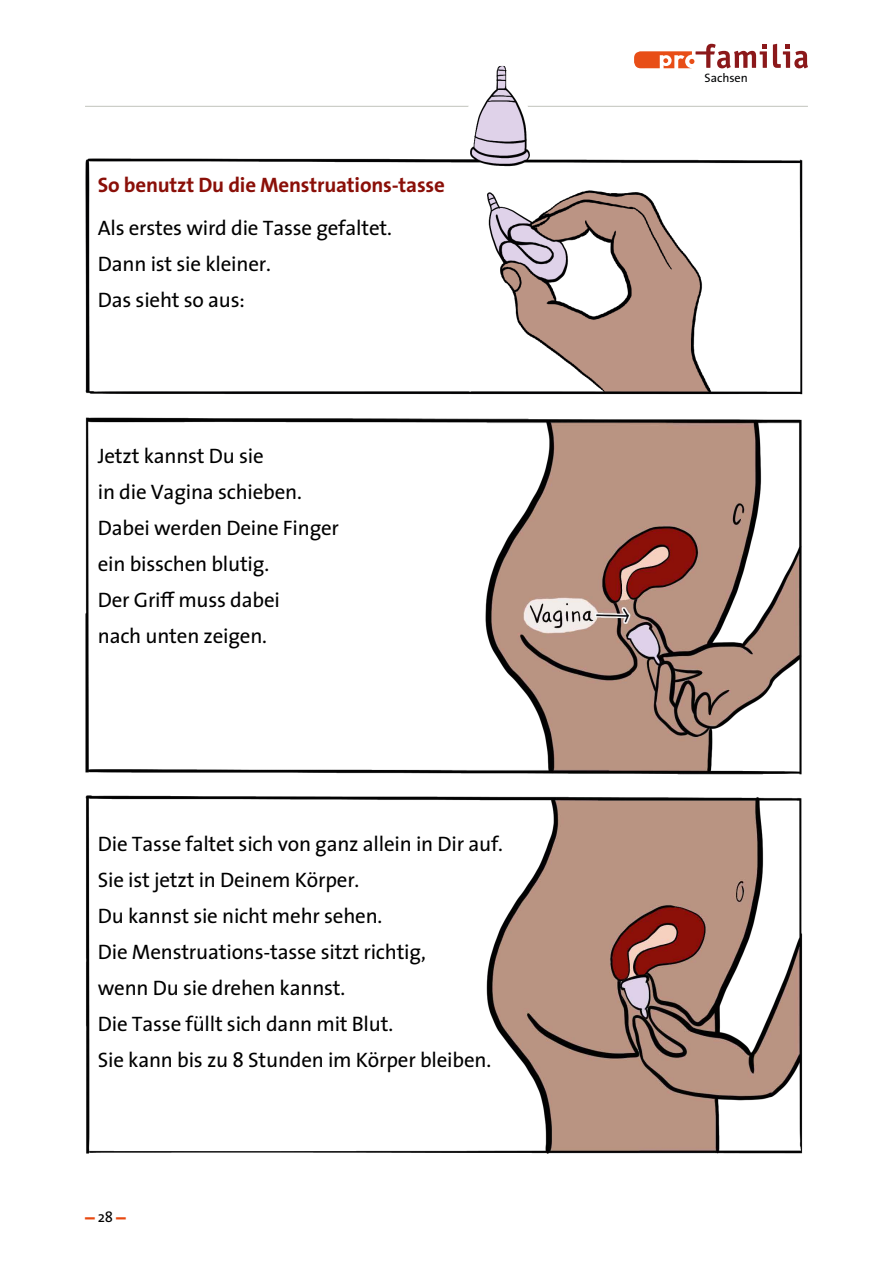
<style>
.page{position:relative;width:893px;height:1263px;background:#fff}
.page>*{position:absolute;margin:0;border:0;box-sizing:border-box;transform-origin:0 0}
.t1{font:21px/36px "The Sans 5";letter-spacing:-.01em;color:#000}
.t2{font:21px "The Sans 7 Bold Plain";letter-spacing:-.01em;color:#8a0f08}
.t3{font:19.5px "The Sans 7 Bold Plain";color:#e84810}
.t4{font:12.3px "The Sans 5";color:#010203}
.s1{font-family:"The Sans 5";font-size:15px;color:#000}
</style>
<div class="page">
<svg style="left:773px;top:44px;width:35px;height:13px"></svg>
<svg style="left:634px;top:44px;width:133px;height:13px"></svg>
<img style="left:85px;top:418px;width:717px;height:356px">
<svg style="left:471px;top:57px;width:337px;height:338px"></svg>
<img style="left:85px;top:66px;width:718px;height:328px">
<img style="left:85px;top:795px;width:718px;height:358px">
<p class="t2" style="left:98px;top:167px;width:349px">So benutzt Du die Menstruations-tasse</p>
<p class="t1" style="left:98px;top:209px;width:295px">Als erstes wird die Tasse gefaltet.<br>Dann ist sie kleiner.<br>Das sieht so aus:</p>
<p class="t1" style="left:98px;top:437px;width:243px">Jetzt kannst Du sie<br>in die Vagina schieben.<br>Dabei werden Deine Finger ein bisschen blutig.<br>Der Griff muss dabei<br>nach unten zeigen.</p>
<p class="t1" style="left:98px;top:826px;width:407px">Die Tasse faltet sich von ganz allein in Dir auf.<br>Sie ist jetzt in Deinem Körper.<br>Du kannst sie nicht mehr sehen.<br>Die Menstruations-tasse sitzt richtig,<br>wenn Du sie drehen kannst.<br>Die Tasse füllt sich dann mit Blut.<br>Sie kann bis zu 8 Stunden im Körper bleiben.</p>
<p class="t3" style="left:85px;top:1201px;width:42px">– <span class="s1">28</span> –</p>
<p class="t4" style="left:704px;top:68px;width:45px">Sachsen</p>
</div>
